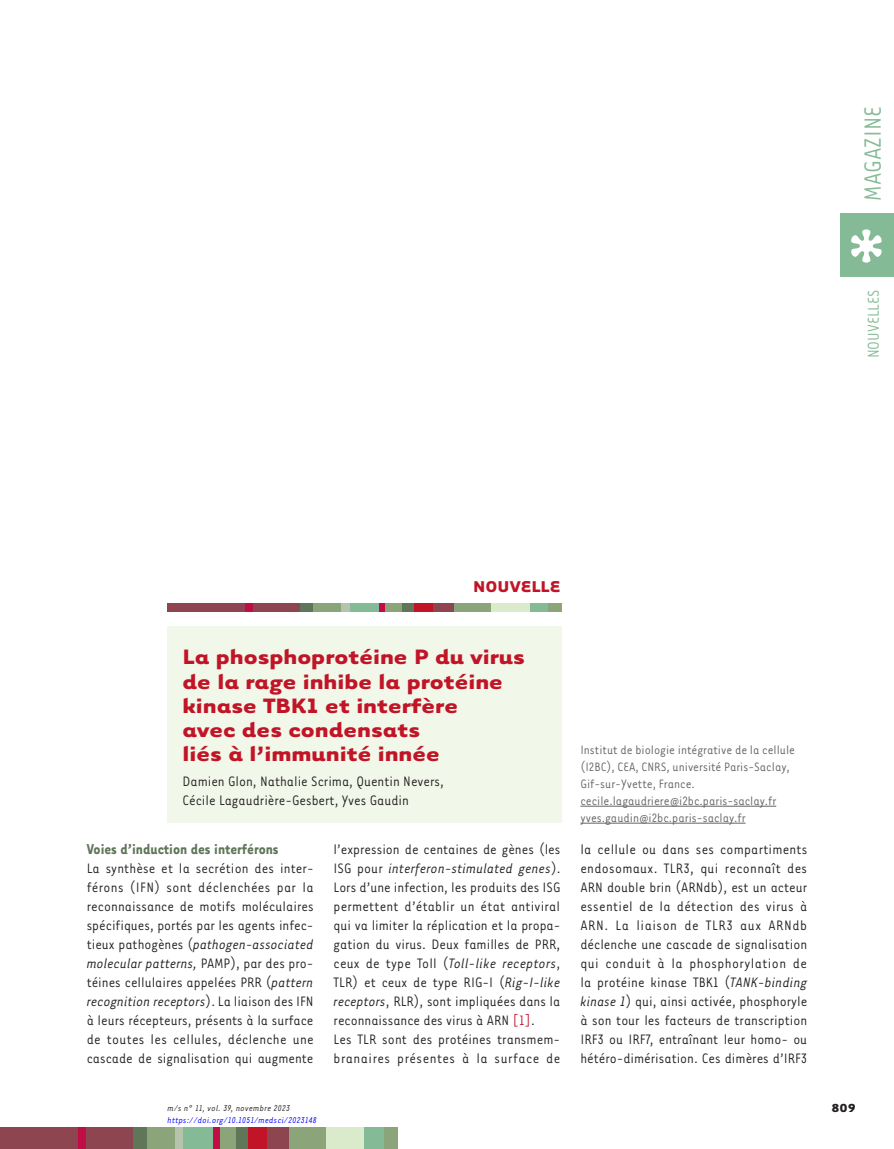
<style>
.page{position:relative;width:894px;height:1149px;background:#fff}
.page>*{position:absolute;margin:0;border:0;box-sizing:border-box;transform-origin:0 0}
.t1{font:27px "Tarzana Nar OT";color:#84ba95}
.t2{font:700 24px/24px "Tarzana Wide OT";color:#c11527}
.t3{font:18px "Tarzana Nar OT";color:#84ba95}
.t4{font:700 18px "Tarzana Wide OT";color:#c11527}
.t5{font:700 16.5px "Tarzana Nar OT";color:#5f7659}
.t6{font:15.75px/18.9px "Tarzana Nar OT";color:#231f20}
.t7{font:13.95px/17px "Tarzana Nar OT";color:#636366}
.t8{font:700 13.5px "Tarzana Wide OT";color:#231f20}
.t9{font:italic 9.75px "Tarzana Nar OT";letter-spacing:.025em;color:#00f}
.t10{font:italic 9.75px "Tarzana Nar OT";letter-spacing:.025em;color:#231f20}
.s1{font-style:italic}
.s2{color:#bf182a}
</style>
<div class="page">
<div style="left:0;top:1127px;width:134px;height:21px;background:#8d454f"></div>
<div style="left:235px;top:1127px;width:13px;height:21px;background:#5f7659"></div>
<div style="left:78px;top:1127px;width:7px;height:21px;background:#c10d45"></div>
<div style="left:133px;top:1127px;width:22px;height:21px;background:#5f7659"></div>
<div style="left:147px;top:1127px;width:30px;height:21px;background:#8ba479"></div>
<div style="left:175px;top:1127px;width:9px;height:21px;background:#b6c4ad"></div>
<div style="left:183px;top:1127px;width:30px;height:21px;background:#84ba95"></div>
<div style="left:217px;top:1127px;width:19px;height:21px;background:#8ba479"></div>
<div style="left:213px;top:1127px;width:6px;height:21px;background:#c10d45"></div>
<div style="left:248px;top:1127px;width:27px;height:21px;background:#c11527"></div>
<div style="left:287px;top:1127px;width:39px;height:21px;background:#8ba479"></div>
<div style="left:267px;top:1127px;width:21px;height:21px;background:#8d454f"></div>
<div style="left:326px;top:1127px;width:38px;height:21px;background:#daebcb"></div>
<div style="left:364px;top:1127px;width:20px;height:21px;background:#84ba95"></div>
<div style="left:383px;top:1127px;width:14px;height:21px;background:#8ba479"></div>
<div style="left:840px;top:213px;width:53px;height:63px;background:#84ba95"></div>
<svg style="left:851px;top:229px;width:30px;height:33px"></svg>
<div style="left:167px;top:602px;width:133px;height:9px;background:#8d454f"></div>
<div style="left:300px;top:602px;width:27px;height:9px;background:#5f7659"></div>
<div style="left:400px;top:602px;width:14px;height:9px;background:#5f7659"></div>
<div style="left:313px;top:602px;width:29px;height:9px;background:#8ba479"></div>
<div style="left:349px;top:602px;width:30px;height:9px;background:#84ba95"></div>
<div style="left:529px;top:602px;width:20px;height:9px;background:#84ba95"></div>
<div style="left:383px;top:602px;width:18px;height:9px;background:#8ba479"></div>
<div style="left:548px;top:602px;width:13px;height:9px;background:#8ba479"></div>
<div style="left:452px;top:602px;width:39px;height:9px;background:#8ba479"></div>
<div style="left:491px;top:602px;width:38px;height:9px;background:#daebcb"></div>
<div style="left:341px;top:602px;width:8px;height:9px;background:#b6c4ad"></div>
<div style="left:245px;top:602px;width:7px;height:9px;background:#c10d45"></div>
<div style="left:378px;top:602px;width:6px;height:9px;background:#c10d45"></div>
<div style="left:414px;top:602px;width:26px;height:9px;background:#c11527"></div>
<div style="left:432px;top:602px;width:21px;height:9px;background:#8d454f"></div>
<div style="left:167px;top:626px;width:394px;height:197px;background:#f1f7e9"></div>
<hr style="left:580px;top:805px;width:196px;height:1px;background:#636366">
<hr style="left:580px;top:822px;width:165px;height:1px;background:#636366">
<h1 class="t1" style="left:856px;top:201px;width:96px;rotate:-90deg">MAGAZINE</h1>
<p class="t3" style="left:862px;top:358px;width:70px;rotate:-90deg">NOUVELLES</p>
<p class="t4" style="left:473px;top:575px;width:89px">NOUVELLE</p>
<h2 class="t2" style="left:182px;top:643px;width:344px">La phosphoprotéine P du virus de la rage inhibe la protéine kinase TBK1 et interfère<br>avec des condensats<br>liés à l’immunité innée</h2>
<p class="t6" style="left:182px;top:770px;width:263px">Damien Glon, Nathalie Scrima, Quentin Nevers,<br>Cécile Lagaudrière-Gesbert, Yves Gaudin</p>
<p class="t5" style="left:87px;top:839px;width:193px">Voies d’induction des interférons</p>
<p class="t6" style="left:87px;top:858px;width:228px;text-align:justify">La synthèse et la secrétion des inter&shy;férons (IFN) sont déclenchées par la reconnaissance de motifs moléculaires spécifiques, portés par les agents infec&shy;tieux pathogènes (<span class="s1">pathogen-associated molecular patterns,</span> PAMP), par des pro&shy;téines cellulaires appelées PRR (<span class="s1">pattern recognition receptors</span>). La liaison des IFN à leurs récepteurs, présents à la surface de toutes les cellules, déclenche une cascade de signalisation qui augmente</p>
<p class="t7" style="left:580px;top:740px;width:216px">Institut de biologie intégrative de la cellule (I2BC), CEA, CNRS, université Paris-Saclay, Gif-sur-Yvette, France. cecile.lagaudriere@i2bc.paris-saclay.fr yves.gaudin@i2bc.paris-saclay.fr</p>
<p class="t6" style="left:333px;top:839px;width:228px">l’expression de centaines de gènes (les ISG pour <span class="s1">interferon-stimulated genes</span>).<br>Lors d’une infection, les produits des ISG permettent d’établir un état antiviral qui va limiter la réplication et la propa&shy;gation du virus. Deux familles de PRR, ceux de type Toll (<span class="s1">Toll-like receptors</span>, TLR) et ceux de type RIG-I (<span class="s1">Rig-I-like receptors</span>, RLR), sont impliquées dans la reconnaissance des virus à ARN <span class="s2">[1]</span>.<br>Les TLR sont des protéines transmem&shy;branaires présentes à la surface de</p>
<p class="t6" style="left:580px;top:839px;width:228px;text-align:justify">la cellule ou dans ses compartiments endosomaux. TLR3, qui reconnaît des ARN double brin (ARNdb), est un acteur essentiel de la détection des virus à ARN. La liaison de TLR3 aux ARNdb déclenche une cascade de signalisation qui conduit à la phosphorylation de la protéine kinase TBK1 (<span class="s1">TANK-binding kinase 1</span>) qui, ainsi activée, phosphoryle à son tour les facteurs de transcription IRF3 ou IRF7, entraînant leur homo- ou hétéro-dimérisation. Ces dimères d’IRF3</p>
<p class="t10" style="left:167px;top:1102px;width:124px">m/s n° 11, vol. 39, novembre 2023</p>
<p class="t9" style="left:167px;top:1114px;width:151px">https://doi.org/10.1051/medsci/2023148</p>
<p class="t8" style="left:831px;top:1098px;width:26px">809</p>
</div>
